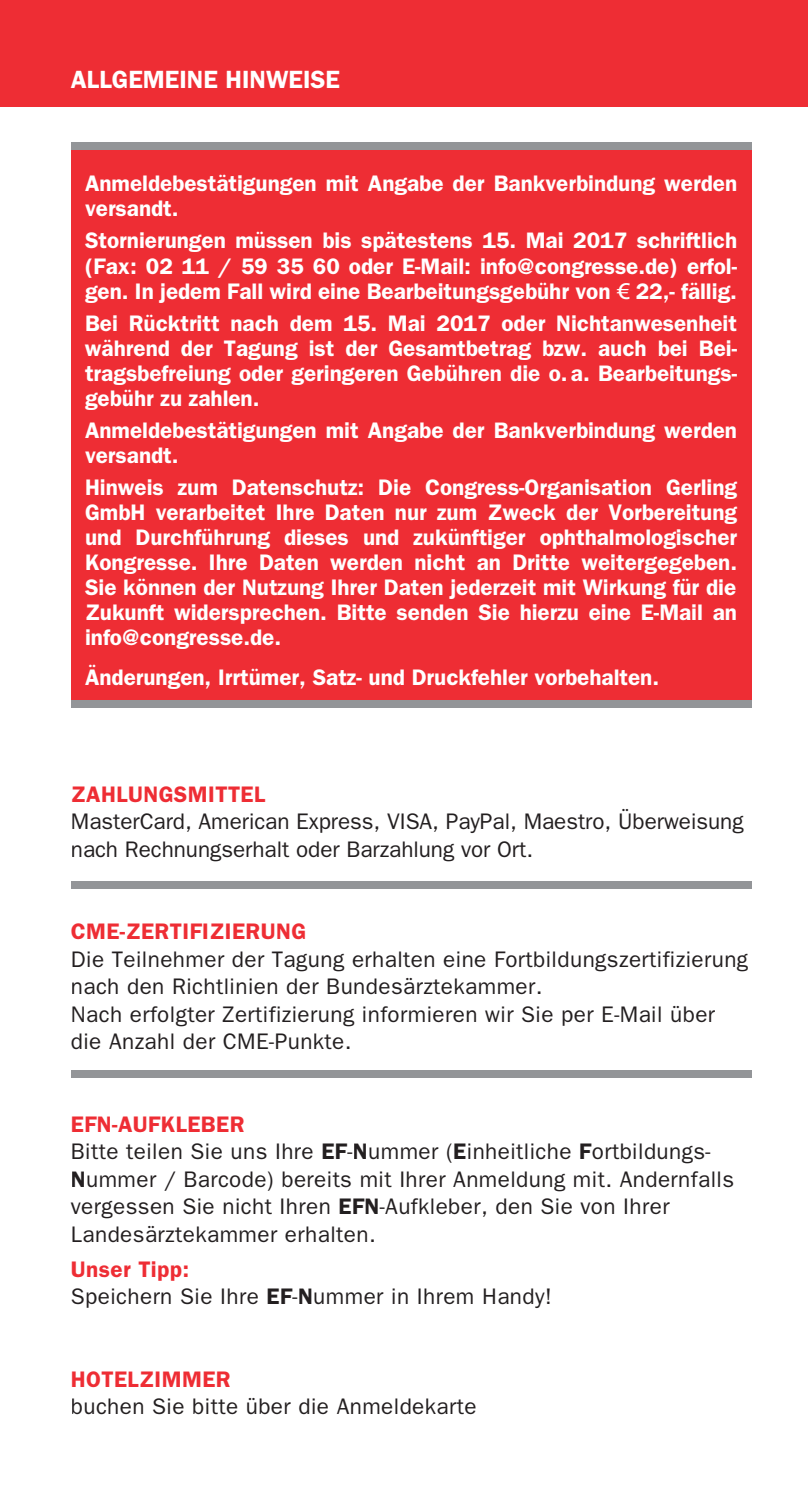
<style>
.page{position:relative;width:808px;height:1489px;background:#fff}
.page>*{position:absolute;margin:0;border:0;box-sizing:border-box;transform-origin:0 0}
.t1{font:700 25px "Frankfurt Gothic";color:#fff}
.t2{font:700 22.5px/25px "Frankfurt Gothic";color:#fff;text-align:justify}
.t3{font:22.5px/27.5px "Frankfurt Gothic";letter-spacing:.02em;color:#231f20}
.t4{font:22.5px/27.5px "Frankfurt Gothic";color:#231f20}
.t5{font:700 22.5px "Frankfurt Gothic";letter-spacing:.02em;color:#ee2d34}
.s1{font-family:"Linotype Euro Font Ato F";font-weight:400}
.s2{font-weight:700;color:#ee2d34}
.s3{font-weight:700}
</style>
<div class="page">
<div style="left:0;top:0;width:808px;height:106px;background:#ee2d34"></div>
<div style="left:71px;top:144px;width:680px;height:559px;background:#ee2d34"></div>
<div style="left:71px;top:142px;width:680px;height:7px;background:#939598"></div>
<div style="left:71px;top:700px;width:680px;height:7px;background:#939598"></div>
<div style="left:71px;top:880px;width:680px;height:8px;background:#939598"></div>
<div style="left:71px;top:1070px;width:680px;height:7px;background:#939598"></div>
<p class="t1" style="left:71px;top:65px;width:271px">ALLGEMEINE HINWEISE</p>
<p class="t2" style="left:85px;top:170px;width:653px">Anmeldebestätigungen mit Angabe der Bankverbindung werden versandt.</p>
<p class="t2" style="left:85px;top:227px;width:654px">Stornierungen müssen bis spätestens 15. Mai 2017 schriftlich (Fax: 02 11 / 59 35 60 oder E-Mail: info@congresse.de) erfol&shy;gen. In jedem Fall wird eine Bearbeitungsgebühr von <span class="s1">3</span> 22,- fällig.</p>
<p class="t2" style="left:85px;top:310px;width:654px">Bei Rücktritt nach dem 15. Mai 2017 oder Nichtanwesenheit während der Tagung ist der Gesamtbetrag bzw. auch bei Bei&shy;tragsbefreiung oder geringeren Gebühren die o. a. Bearbeitungs&shy;gebühr zu zahlen.</p>
<p class="t2" style="left:85px;top:417px;width:653px">Anmeldebestätigungen mit Angabe der Bankverbindung werden versandt.</p>
<p class="t2" style="left:85px;top:474px;width:653px">Hinweis zum Datenschutz: Die Congress-Organisation Gerling GmbH verarbeitet Ihre Daten nur zum Zweck der Vorbereitung und Durchführung dieses und zukünftiger ophthalmologischer Kongresse. Ihre Daten werden nicht an Dritte weitergegeben.<br>Sie können der Nutzung Ihrer Daten jederzeit mit Wirkung für die Zukunft widersprechen. Bitte senden Sie hierzu eine E-Mail an info@congresse.de.</p>
<p class="t2" style="left:85px;top:663px;width:575px">Änderungen, Irrtümer, Satz- und Druckfehler vorbehalten.</p>
<p class="t5" style="left:71px;top:780px;width:196px">ZAHLUNGSMITTEL</p>
<p class="t4" style="left:71px;top:807px;width:674px">MasterCard, American Express, VISA, PayPal, Maestro, Überweisung nach Rechnungserhalt oder Barzahlung vor Ort.</p>
<p class="t5" style="left:71px;top:918px;width:237px">CME-ZERTIFIZIERUNG</p>
<p class="t3" style="left:71px;top:944px;width:679px">Die Teilnehmer der Tagung erhalten eine Fortbildungszertifizierung nach den Richtlinien der Bundesärztekammer.<br>Nach erfolgter Zertifizierung informieren wir Sie per E-Mail über die Anzahl der CME-Punkte.</p>
<p class="t3" style="left:71px;top:1109px;width:665px"><span class="s2">EFN-AUFKLEBER<br></span>Bitte teilen Sie uns Ihre <span class="s3">EF</span>-<span class="s3">N</span>ummer (<span class="s3">E</span>inheitliche <span class="s3">F</span>ortbildungs-<span class="s3">N</span>ummer / Barcode) bereits mit Ihrer Anmeldung mit. Andernfalls vergessen Sie nicht Ihren <span class="s3">EFN</span>-Aufkleber, den Sie von Ihrer Landesärztekammer erhalten.</p>
<p class="t3" style="left:71px;top:1254px;width:482px"><span class="s2">Unser Tipp:<br></span>Speichern Sie Ihre <span class="s3">EF</span>-<span class="s3">N</span>ummer in Ihrem Handy!</p>
<p class="t5" style="left:71px;top:1365px;width:161px">HOTELZIMMER</p>
<p class="t3" style="left:71px;top:1391px;width:407px">buchen Sie bitte über die Anmeldekarte</p>
</div>
